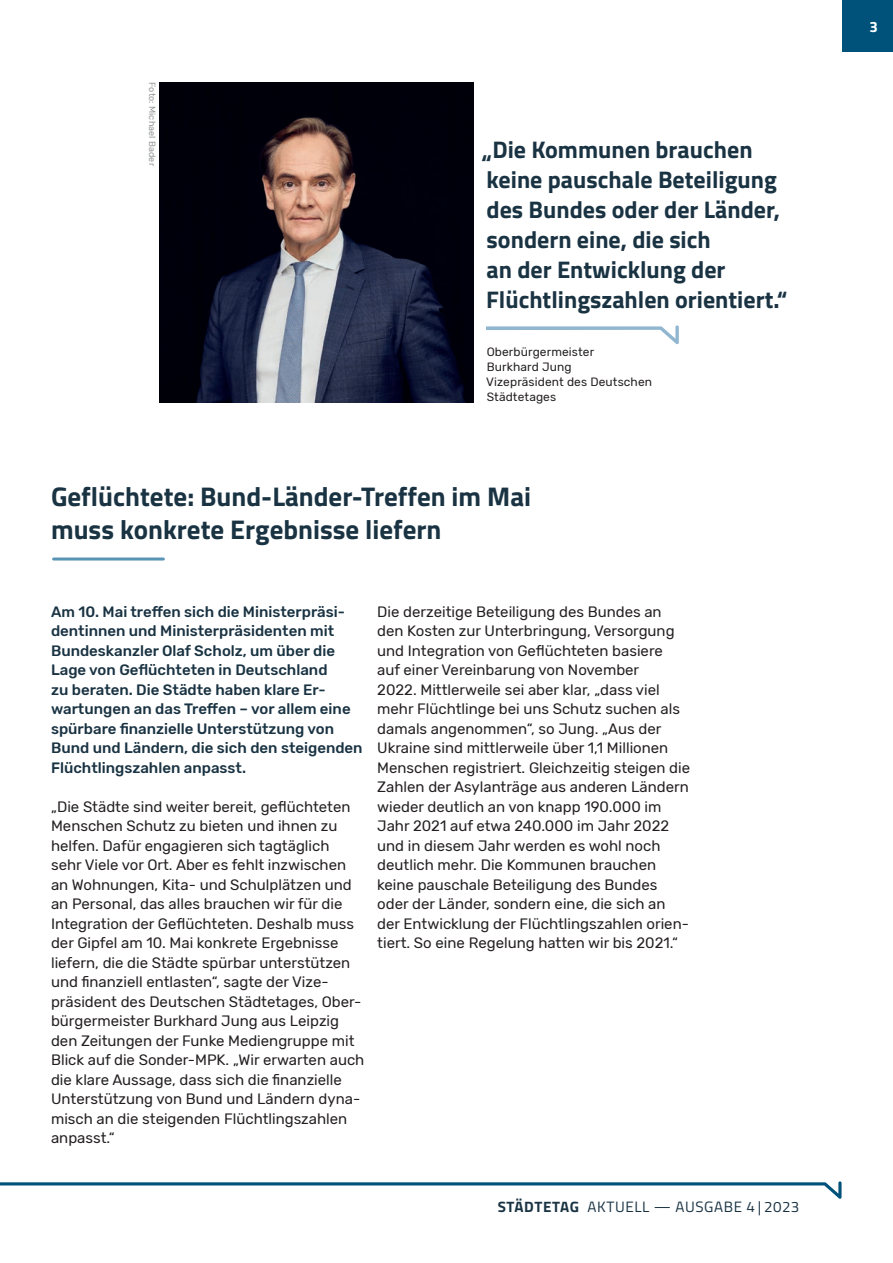
<style>
.page{position:relative;width:893px;height:1263px;background:#fff}
.page>*{position:absolute;margin:0;border:0;box-sizing:border-box;transform-origin:0 0}
.t1{font:700 27px/32.4px "Titillium Web";color:#1a3343}
.t2{font:700 24px/30px "Titillium Web";color:#1a3343}
.t3{font:15px/19.5px "Rubik";color:#231f20}
.t4{font:500 15px/19.5px "Rubik";color:#1a3343}
.t5{font:15px "Titillium Web";letter-spacing:.04em;color:#1a3343}
.t6{font:700 15px "Titillium Web";color:#fff}
.t7{font:12px/15px "Rubik";letter-spacing:.01em;color:#231f20}
.t8{font:9px "Rubik";letter-spacing:.01em;color:#939598}
.s1{font-weight:700}
</style>
<div class="page">
<div style="left:842px;top:0;width:51px;height:51px;background:#00527a"></div>
<hr style="left:54px;top:557px;width:109px;height:3px;background:#5894b5">
<svg style="left:486px;top:325px;width:193px;height:19px"></svg>
<img style="left:160px;top:82px;width:313px;height:320px">
<svg style="left:0;top:1181px;width:841px;height:18px"></svg>
<p class="t8" style="left:157px;top:82px;width:85px;rotate:90deg">Foto: Michael Bader</p>
<h2 class="t2" style="left:482px;top:134px;width:307px">„Die Kommunen brauchen keine pauschale Beteiligung des Bundes oder der Länder, sondern eine, die sich<br>an der Entwicklung der<br>Flüchtlingszahlen orientiert.“</h2>
<p class="t7" style="left:486px;top:344px;width:167px">Oberbürgermeister<br>Burkhard Jung<br>Vizepräsident des Deutschen<br>Städtetages</p>
<h1 class="t1" style="left:51px;top:479px;width:482px">Geflüchtete: Bund-Länder-Treffen im Mai muss konkrete Ergebnisse liefern</h1>
<p class="t4" style="left:51px;top:602px;width:313px">Am 10. Mai treffen sich die Ministerpräsi&shy;dentinnen und Ministerpräsidenten mit Bundeskanzler Olaf Scholz, um über die Lage von Geflüchteten in Deutschland<br>zu beraten. Die Städte haben klare Er&shy;wartungen an das Treffen – vor allem eine spürbare finanzielle Unterstützung von Bund und Ländern, die sich den steigenden Flüchtlingszahlen anpasst.</p>
<p class="t3" style="left:51px;top:797px;width:315px">„Die Städte sind weiter bereit, geflüchteten Menschen Schutz zu bieten und ihnen zu helfen. Dafür engagieren sich tagtäglich<br>sehr Viele vor Ort. Aber es fehlt inzwischen an Wohnungen, Kita- und Schulplätzen und an Personal, das alles brauchen wir für die Integration der Geflüchteten. Deshalb muss der Gipfel am 10. Mai konkrete Ergebnisse liefern, die die Städte spürbar unterstützen und finanziell entlasten“, sagte der Vize&shy;präsident des Deutschen Städtetages, Ober&shy;bürgermeister Burkhard Jung aus Leipzig den Zeitungen der Funke Mediengruppe mit Blick auf die Sonder-MPK. „Wir erwarten auch die klare Aussage, dass sich die finanzielle Unterstützung von Bund und Ländern dyna&shy;misch an die steigenden Flüchtlingszahlen anpasst.“</p>
<p class="t3" style="left:377px;top:602px;width:314px">Die derzeitige Beteiligung des Bundes an den Kosten zur Unterbringung, Versorgung und Integration von Geflüchteten basiere<br>auf einer Vereinbarung von November<br>2022. Mittlerweile sei aber klar, „dass viel mehr Flüchtlinge bei uns Schutz suchen als damals angenommen“, so Jung. „Aus der Ukraine sind mittlerweile über 1,1 Millionen Menschen registriert. Gleichzeitig steigen die Zahlen der Asylanträge aus anderen Ländern wieder deutlich an von knapp 190.000 im Jahr 2021 auf etwa 240.000 im Jahr 2022 und in diesem Jahr werden es wohl noch deutlich mehr. Die Kommunen brauchen keine pauschale Beteiligung des Bundes oder der Länder, sondern eine, die sich an der Entwicklung der Flüchtlingszahlen orien&shy;tiert. So eine Regelung hatten wir bis 2021.“</p>
<p class="t5" style="left:498px;top:1196px;width:303px"><span class="s1">STÄDTETAG</span> AKTUELL — AUSGABE 4 | 2023</p>
<p class="t6" style="left:869px;top:16px;width:10px">3</p>
</div>
